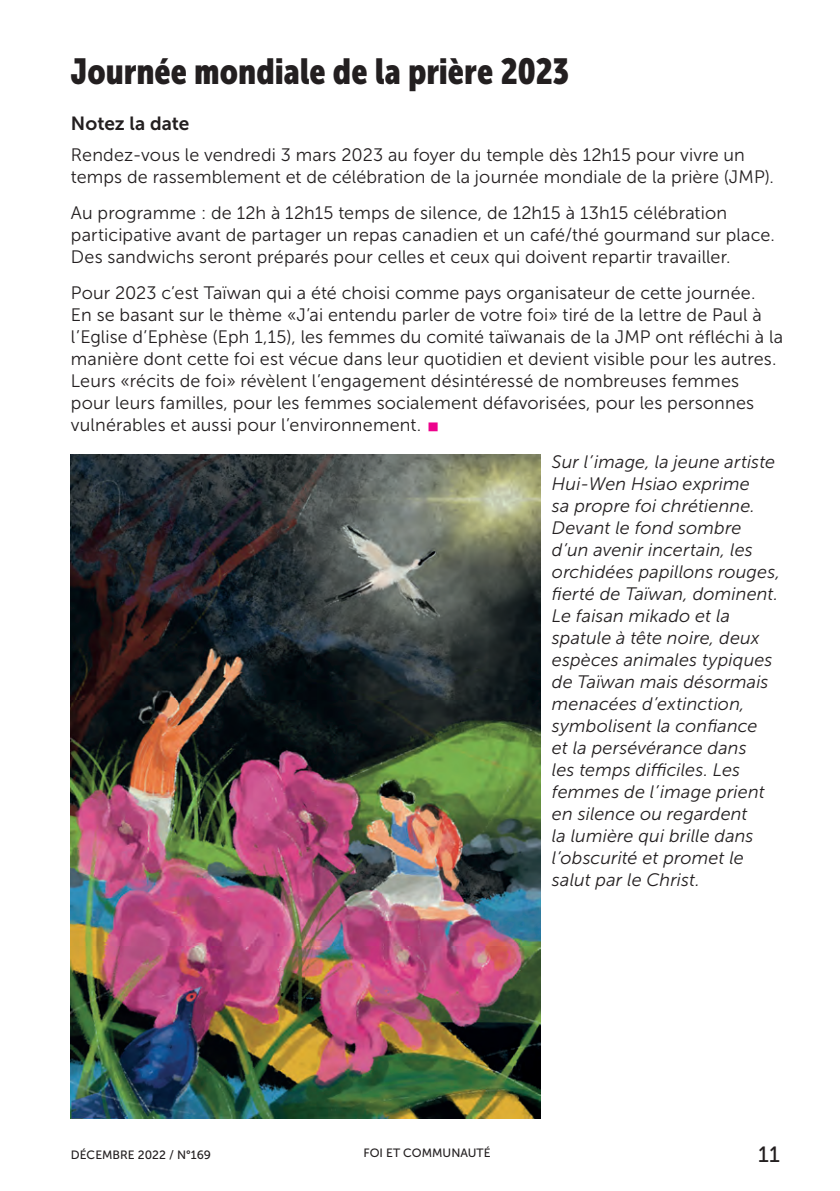
<style>
.page{position:relative;width:840px;height:1191px;background:#fff}
.page>*{position:absolute;margin:0;border:0;box-sizing:border-box;transform-origin:0 0}
.t1{font:40px "Trebuchet MS";color:#ed028c}
.t2{font:36px "Museo Sans Cond 900";color:#231f20}
.t3{font:22px "Museo Sans 500";color:#231f20}
.t4{font:19px "Museo Sans 700";color:#231f20}
.t5{font:18px/22px "Museo Sans 300";letter-spacing:.005em;color:#231f20}
.t6{font:italic 18px/22px "Museo Sans 300";letter-spacing:.005em;color:#231f20}
.t7{font:12px "Museo Sans 500";color:#231f20}
</style>
<div class="page">
<img style="left:71px;top:454px;width:469px;height:664px">
<h2 class="t2" style="left:71px;top:51px;width:499px">Journée mondiale de la prière 2023</h2>
<p class="t4" style="left:71px;top:113px;width:120px">Notez la date</p>
<p class="t5" style="left:71px;top:144px;width:704px">Rendez-vous le vendredi 3 mars 2023 au foyer du temple dès 12h15 pour vivre un temps de rassemblement et de célébration de la journée mondiale de la prière (JMP).</p>
<p class="t5" style="left:71px;top:202px;width:705px">Au programme : de 12h à 12h15 temps de silence, de 12h15 à 13h15 célébration participative avant de partager un repas canadien et un café/thé gourmand sur place.<br>Des sandwichs seront préparés pour celles et ceux qui doivent repartir travailler.</p>
<p class="t5" style="left:71px;top:282px;width:713px">Pour 2023 c’est Taïwan qui a été choisi comme pays organisateur de cette journée.<br>En se basant sur le thème «J’ai entendu parler de votre foi» tiré de la lettre de Paul à l’Eglise d’Ephèse (Eph 1,15), les femmes du comité taïwanais de la JMP ont réfléchi à la manière dont cette foi est vécue dans leur quotidien et devient visible pour les autres.<br>Leurs «récits de foi» révèlent l’engagement désintéressé de nombreuses femmes<br>pour leurs familles, pour les femmes socialement défavorisées, pour les personnes vulnérables et aussi pour l’environnement.</p>
<h1 class="t1" style="left:426px;top:403px;width:16px">▪</h1>
<p class="t6" style="left:551px;top:450px;width:229px">Sur l’image, la jeune artiste<br>Hui-Wen Hsiao exprime<br>sa propre foi chrétienne.<br>Devant le fond sombre d’un avenir incertain, les orchidées papillons rouges, fierté de Taïwan, dominent.<br>Le faisan mikado et la spatule à tête noire, deux espèces animales typiques de Taïwan mais désormais menacées d’extinction, symbolisent la confiance<br>et la persévérance dans<br>les temps difficiles. Les femmes de l’image prient en silence ou regardent<br>la lumière qui brille dans l’obscurité et promet le salut par le Christ.</p>
<p class="t7" style="left:71px;top:1148px;width:141px">DÉCEMBRE 2022 / N°169</p>
<p class="t7" style="left:363px;top:1146px;width:128px">FOI ET COMMUNAUTÉ</p>
<p class="t3" style="left:757px;top:1142px;width:23px">11</p>
</div>
